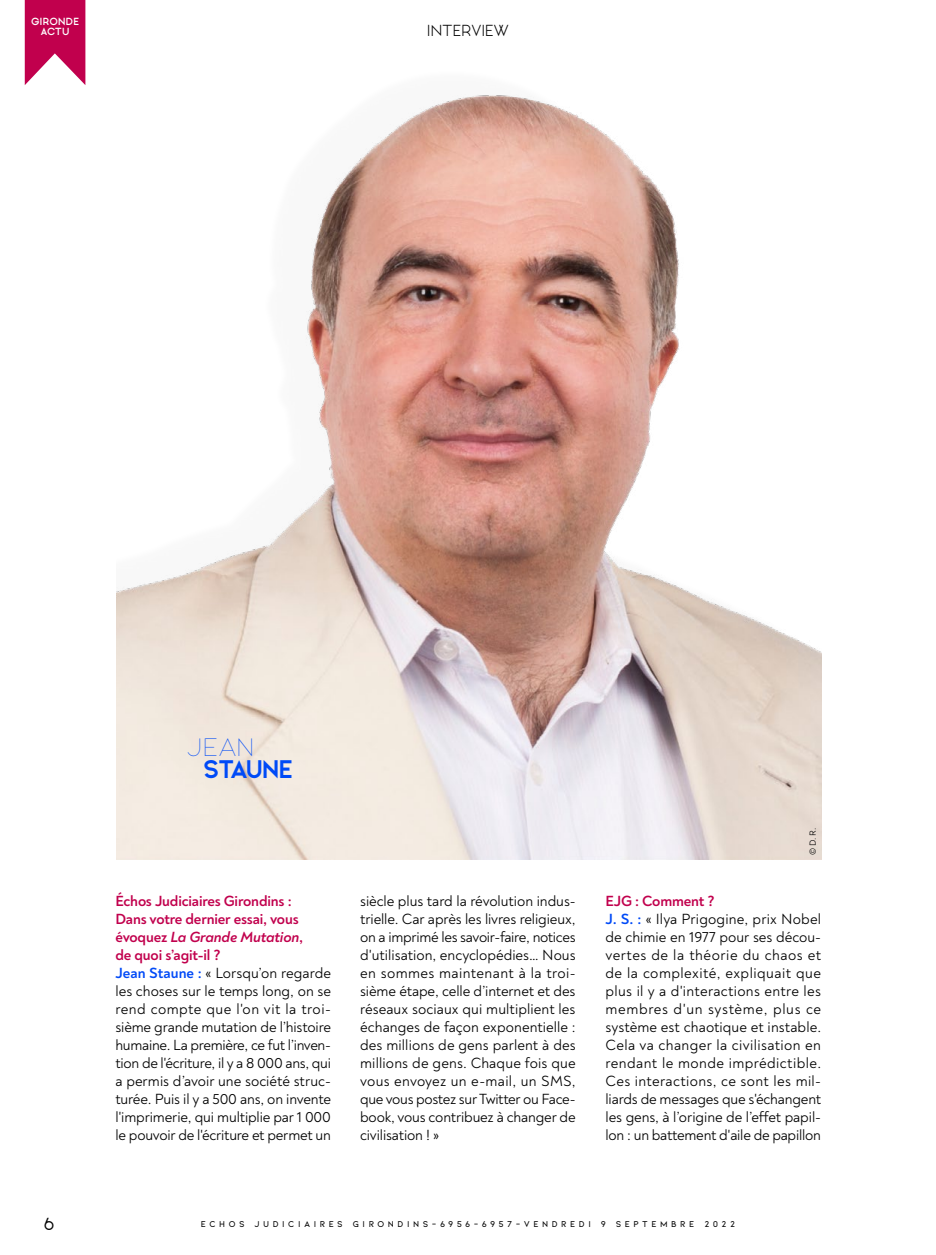
<style>
.page{position:relative;width:936px;height:1255px;background:#fff}
.page>*{position:absolute;margin:0;border:0;box-sizing:border-box;transform-origin:0 0}
.ARTICLE_Texte{font:700 27px/22.5px "Kiona";letter-spacing:-.07em;color:#004af7}
.t1{font:300 25.5px "Ginora Sans";color:#000}
.Rubrique{font:300 16.5px "Ginora Sans";letter-spacing:.02em;color:#000}
.ARTICLE_Texte-2{font:15px/18px "Noah";letter-spacing:-.01em;color:#000;text-align:justify}
.ARTICLE_Texte-3{font:700 15px/18px "Noah";letter-spacing:-.01em;color:#c1004d}
.t2{font:700 9.75px/10.5px "Ginora Sans";letter-spacing:.025em;color:#fff;text-align:center}
.t3{font:600 9px "Kiona";letter-spacing:.39em;color:#000}
.Credit_photo{font:9px "Noah";color:#000}
.s1{font-weight:300}
.s2{font-style:italic}
.s3{font-weight:700;color:#004af7}
</style>
<div class="page">
<svg style="left:25px;top:0;width:60px;height:85px"></svg>
<img style="left:116px;top:95px;width:705px;height:764px">
<p class="t2" style="left:31px;top:16px;width:49px">GIRONDE<br>ACTU</p>
<p class="Rubrique" style="left:427px;top:21px;width:83px">INTERVIEW</p>
<p class="ARTICLE_Texte" style="left:203px;top:734px;width:92px;text-indent:-16px"><span class="s1">JEAN<br></span>STAUNE</p>
<p class="ARTICLE_Texte-3" style="left:115px;top:891px;width:189px">Échos Judiciaires Girondins :<br>Dans votre dernier essai, vous évoquez <span class="s2">La Grande Mutation</span>, de quoi s’agit-il ?</p>
<p class="ARTICLE_Texte-2" style="left:115px;top:964px;width:217px"><span class="s3">Jean Staune :</span> « Lorsqu’on regarde les choses sur le temps long, on se rend compte que l'on vit la troi&shy;sième grande mutation de l’histoire humaine. La première, ce fut l’inven&shy;tion de l'écriture, il y a 8 000 ans, qui a permis d’avoir une société struc&shy;turée. Puis il y a 500 ans, on invente l'imprimerie, qui multiplie par 1 000 le pouvoir de l'écriture et permet un</p>
<p class="Credit_photo" style="left:807px;top:855px;width:29px;rotate:-90deg">© D. R.</p>
<p class="ARTICLE_Texte-2" style="left:360px;top:892px;width:217px">siècle plus tard la révolution indus&shy;trielle. Car après les livres religieux, on a imprimé les savoir-faire, notices d'utilisation, encyclopédies… Nous en sommes maintenant à la troi&shy;sième étape, celle d’internet et des réseaux sociaux qui multiplient les échanges de façon exponentielle : des millions de gens parlent à des millions de gens. Chaque fois que vous envoyez un e-mail, un SMS, que vous postez sur Twitter ou Face&shy;book, vous contribuez à changer de civilisation ! »</p>
<p class="ARTICLE_Texte-3" style="left:605px;top:891px;width:111px">EJG : Comment ?</p>
<p class="ARTICLE_Texte-2" style="left:605px;top:910px;width:217px"><span class="s3">J. S. :</span> « Ilya Prigogine, prix Nobel de chimie en 1977 pour ses décou&shy;vertes de la théorie du chaos et de la complexité, expliquait que plus il y a d'interactions entre les membres d'un système, plus ce système est chaotique et instable.<br>Cela va changer la civilisation en rendant le monde imprédictible.<br>Ces interactions, ce sont les mil&shy;liards de messages que s'échangent les gens, à l’origine de l’effet papil&shy;lon : un battement d'aile de papillon</p>
<h2 class="t1" style="left:44px;top:1208px;width:13px">6</h2>
<p class="t3" style="left:201px;top:1219px;width:535px">ECHOS JUDICIAIRES GIRONDINS-6956-6957-VENDREDI 9 SEPTEMBRE 2022</p>
</div>
